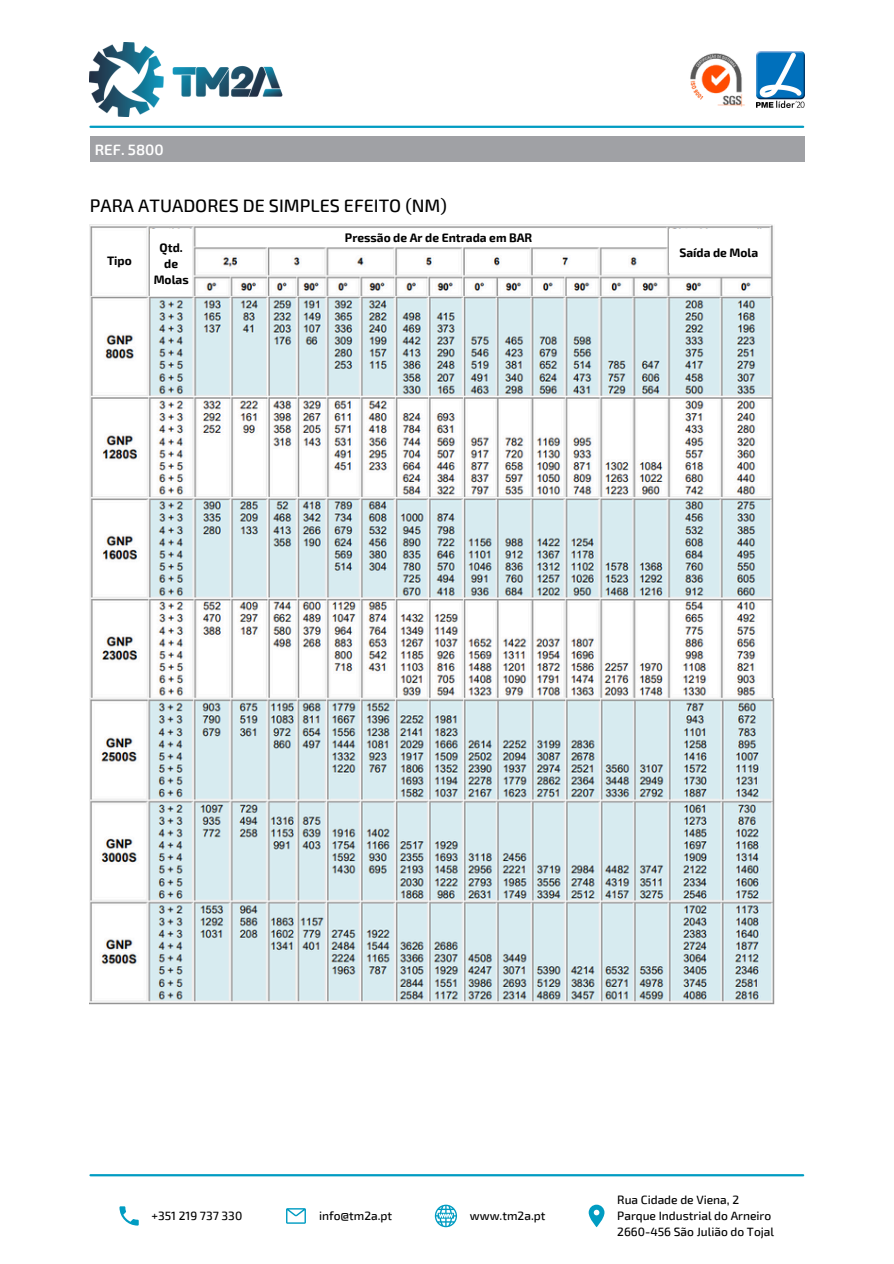
<style>
.page{position:relative;width:894px;height:1264px;background:#fff}
.page>*{position:absolute;margin:0;border:0;box-sizing:border-box;transform-origin:0 0}
.t1{font:500 18px "Exo 2";color:#000}
.t2{font:600 15px "Exo 2";color:#fff}
.t3{font:500 12px "Exo 2";color:#000}
.t4{font:700 12px/16px "Exo 2";color:#000;text-align:center}
</style>
<div class="page">
<hr style="left:90px;top:126px;width:712px;height:2px;background:#009cc2">
<hr style="left:90px;top:1174px;width:712px;height:2px;background:#009cc2">
<div style="left:90px;top:136px;width:714px;height:26px;background:#a0a1a5"></div>
<img style="left:89px;top:43px;width:194px;height:74px">
<img style="left:690px;top:53px;width:55px;height:54px">
<img style="left:756px;top:52px;width:47px;height:56px">
<svg style="left:119px;top:1206px;width:20px;height:19px"></svg>
<svg style="left:286px;top:1208px;width:20px;height:15px"></svg>
<svg style="left:434px;top:1204px;width:23px;height:23px"></svg>
<svg style="left:588px;top:1204px;width:16px;height:23px"></svg>
<img style="left:90px;top:224px;width:684px;height:76px">
<img style="left:90px;top:297px;width:683px;height:401px">
<img style="left:90px;top:698px;width:684px;height:306px">
<div style="left:95px;top:236px;width:49px;height:51px;background:#fff"></div>
<div style="left:150px;top:229px;width:42px;height:66px;background:#fff"></div>
<div style="left:197px;top:229px;width:469px;height:17px;background:#fff"></div>
<div style="left:669px;top:229px;width:98px;height:44px;background:#fff"></div>
<p class="t2" style="left:95px;top:139px;width:70px">REF. 5800</p>
<p class="t1" style="left:90px;top:193px;width:358px">PARA ATUADORES DE SIMPLES EFEITO (NM)</p>
<p class="t4" style="left:107px;top:252px;width:26px">Tipo</p>
<p class="t4" style="left:159px;top:239px;width:25px">Qtd.</p>
<p class="t4" style="left:154px;top:255px;width:37px">de<br>Molas</p>
<p class="t4" style="left:345px;top:229px;width:189px">Pressão de Ar de Entrada em BAR</p>
<p class="t4" style="left:679px;top:244px;width:80px">Saída de Mola</p>
<h2 class="t3" style="left:151px;top:1207px;width:92px">+351 219 737 330</h2>
<h1 class="t3" style="left:319px;top:1207px;width:75px">info@tm2a.pt</h1>
<p class="t3" style="left:469px;top:1207px;width:77px">www.tm2a.pt</p>
<p class="t3" style="left:617px;top:1191px;width:123px">Rua Cidade de Viena, 2</p>
<p class="t3" style="left:617px;top:1207px;width:155px">Parque Industrial do Arneiro</p>
<p class="t3" style="left:617px;top:1223px;width:158px">2660-456 São Julião do Tojal</p>
</div>
